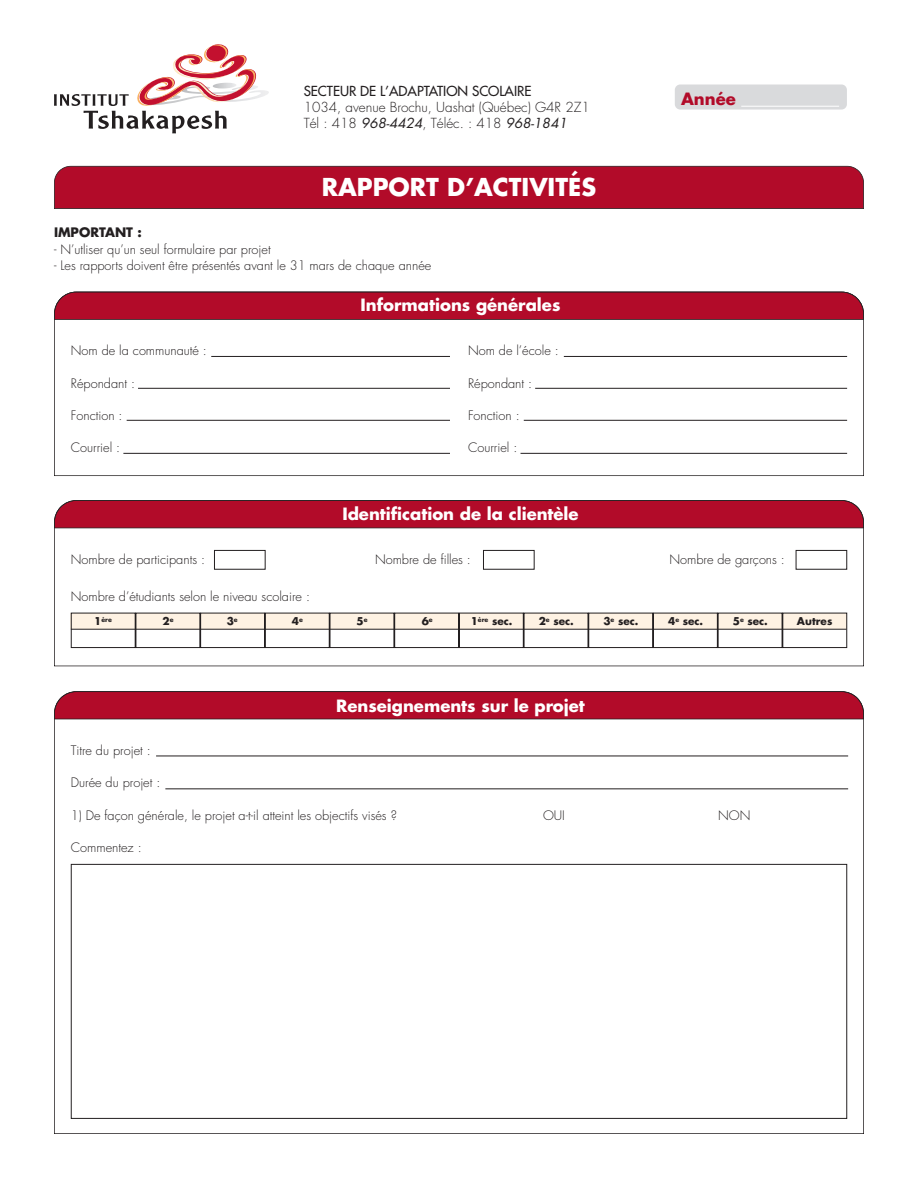
<style>
.page{position:relative;width:918px;height:1188px;background:#fff}
.page>*{position:absolute;margin:0;border:0;box-sizing:border-box;transform-origin:0 0}
.t1{font:700 24px "Futura";color:#fff}
.t2{font:700 16.5px "Futura";color:#fff}
.t3{font:700 16.5px "Futura";color:#b20b29}
.t4{font:300 13.5px/16.2px "Futura";color:#231f20}
.t5{font:13.5px "Futura";color:#231f20}
.t6{font:300 12.75px "Futura";color:#231f20}
.t7{font:700 12.75px "Futura";color:#231f20}
.t8{font:700 10.5px "Futura";color:#231f20}
.t9{font:700 6.3px "Futura";color:#231f20}
.s1{font-weight:400;font-style:italic}
.s2{font-size:10.5px}
</style>
<div class="page">
<svg style="left:54px;top:691px;width:810px;height:28px;background:#ab0e2a"></svg>
<div style="left:54px;top:292px;width:810px;height:27px;background:#b20b29"></div>
<div style="left:54px;top:166px;width:810px;height:43px;background:#b20b29"></div>
<svg style="left:54px;top:44px;width:215px;height:89px"></svg>
<hr style="left:211px;top:356px;width:239px;height:1px;background:#231f20">
<hr style="left:564px;top:356px;width:283px;height:1px;background:#231f20">
<hr style="left:138px;top:388px;width:312px;height:1px;background:#231f20">
<hr style="left:127px;top:420px;width:323px;height:1px;background:#231f20">
<hr style="left:123px;top:453px;width:327px;height:1px;background:#231f20">
<hr style="left:535px;top:388px;width:312px;height:1px;background:#231f20">
<hr style="left:524px;top:420px;width:323px;height:1px;background:#231f20">
<hr style="left:521px;top:453px;width:326px;height:1px;background:#231f20">
<div style="left:675px;top:85px;width:172px;height:25px;background:#d9dadc;border-radius:5px"></div>
<hr style="left:741px;top:106px;width:98px;height:1px;background:#fff">
<svg style="left:70px;top:630px;width:778px;height:18px"></svg>
<svg style="left:70px;top:550px;width:778px;height:80px"></svg>
<hr style="left:156px;top:756px;width:692px;height:1px;background:#231f20">
<svg style="left:70px;top:788px;width:779px;height:331px"></svg>
<svg style="left:54px;top:500px;width:810px;height:28px;background:#ab0e2a"></svg>
<p class="t5" style="left:304px;top:84px;width:229px">SECTEUR DE L’ADAPTATION SCOLAIRE</p>
<p class="t4" style="left:304px;top:100px;width:288px">1034, avenue Brochu, Uashat (Québec) G4R 2Z1<br>Té l : 4 1 8 <span class="s1">968-4424</span>, Té l éc . : 4 1 8 <span class="s1">968-1841</span></p>
<h1 class="t1" style="left:322px;top:176px;width:276px">RAPPORT D’ACTIVITÉS</h1>
<p class="t7" style="left:54px;top:227px;width:89px">IMPORTANT :</p>
<p class="t6" style="left:54px;top:243px;width:218px">- N’utliser qu’un seul formulaire par projet</p>
<p class="t6" style="left:54px;top:259px;width:379px">- Les rapports doivent être présentés avant le 31 mars de chaque année</p>
<p class="t6" style="left:71px;top:345px;width:138px">Nom de la communauté :</p>
<p class="t6" style="left:71px;top:377px;width:66px">Répondant :</p>
<p class="t6" style="left:71px;top:409px;width:53px">Fonction :</p>
<p class="t6" style="left:71px;top:442px;width:51px">Courriel :</p>
<p class="t2" style="left:361px;top:297px;width:201px">Informations générales</p>
<p class="t6" style="left:468px;top:345px;width:92px">Nom de l’école :</p>
<p class="t6" style="left:468px;top:377px;width:66px">Répondant :</p>
<p class="t6" style="left:468px;top:409px;width:53px">Fonction :</p>
<p class="t6" style="left:468px;top:442px;width:51px">Courriel :</p>
<p class="t2" style="left:342px;top:506px;width:238px">Identification de la clientèle</p>
<p class="t3" style="left:681px;top:91px;width:56px">Année</p>
<p class="t6" style="left:71px;top:553px;width:136px">Nombre de participants :</p>
<p class="t6" style="left:71px;top:590px;width:241px">Nombre d’étudiants selon le niveau scolaire :</p>
<p class="t6" style="left:375px;top:553px;width:97px">Nombre de filles :</p>
<p class="t6" style="left:669px;top:553px;width:117px">Nombre de garçons :</p>
<p class="t9" style="left:94px;top:617px;width:19px"><span class="s2">1</span>ère</p>
<p class="t8" style="left:163px;top:616px;width:13px">2<sup>e</sup></p>
<p class="t8" style="left:227px;top:616px;width:13px">3<sup>e</sup></p>
<p class="t8" style="left:292px;top:616px;width:13px">4<sup>e</sup></p>
<p class="t8" style="left:357px;top:616px;width:13px">5<sup>e</sup></p>
<p class="t8" style="left:422px;top:616px;width:13px">6<sup>e</sup></p>
<p class="t8" style="left:471px;top:616px;width:43px">1<sup>ère</sup> sec.</p>
<p class="t8" style="left:539px;top:616px;width:37px">2<sup>e</sup> sec.</p>
<p class="t8" style="left:603px;top:616px;width:37px">3<sup>e</sup> sec.</p>
<p class="t8" style="left:668px;top:616px;width:37px">4<sup>e</sup> sec.</p>
<p class="t8" style="left:733px;top:616px;width:37px">5<sup>e</sup> sec.</p>
<p class="t8" style="left:797px;top:616px;width:37px">Autres</p>
<p class="t2" style="left:336px;top:698px;width:250px">Renseignements sur le projet</p>
<p class="t6" style="left:71px;top:745px;width:81px">Titre du projet :</p>
<p class="t6" style="left:71px;top:777px;width:91px">Durée du projet :</p>
<p class="t6" style="left:71px;top:809px;width:328px">1) De façon générale, le projet a-t-il atteint les objectifs visés ?</p>
<p class="t6" style="left:543px;top:809px;width:23px">OUI</p>
<p class="t6" style="left:718px;top:809px;width:34px">NON</p>
<p class="t6" style="left:71px;top:842px;width:72px">Commentez :</p>
</div>
